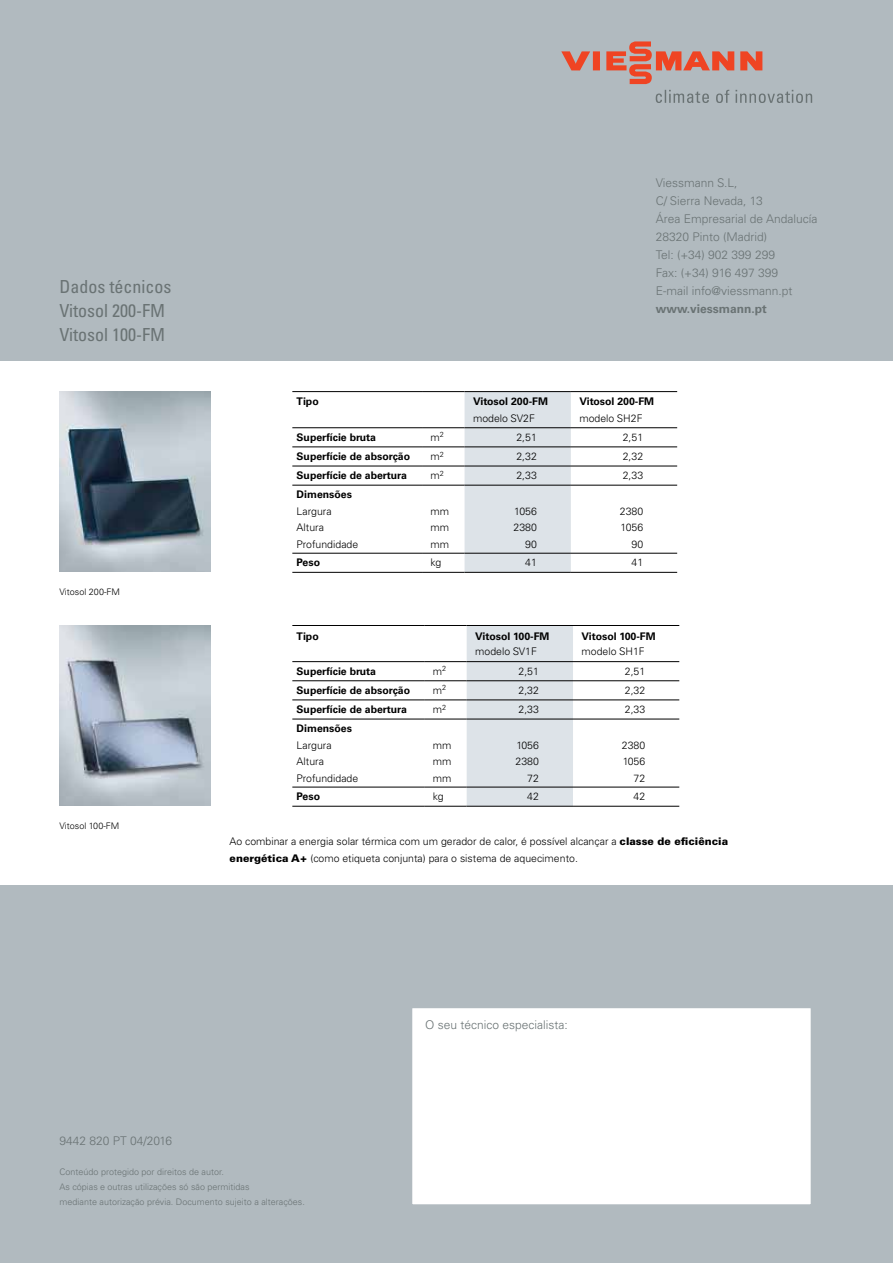
<style>
.page{position:relative;width:893px;height:1263px;background:#b1babf}
.page>*{position:absolute;margin:0;border:0;box-sizing:border-box;transform-origin:0 0}
.t1{font:condensed 18px/24px "Univers LTCYR 57";color:#6a7374}
.t2{font:300 12px/18px "Univers LTCYR 45";color:#6a7374}
.t3{font:700 12px "Univers LTCYR 65";color:#6a7374}
.t4{font:300 10.5px/16.5px "Univers LTCYR 45";color:#000;text-align:right}
.t5{font:700 10.5px "Univers LTCYR 65";color:#000}
.t6{font:300 9px/15px "Univers LTCYR 45";color:#6a7374}
.t7{font:300 9px "Univers LTCYR 45";color:#000}
.s1{font-family:"Univers LTCYR 75";font-weight:900}
</style>
<div class="page">
<div style="left:0;top:361px;width:893px;height:523px;background:#fff"></div>
<div style="left:411px;top:1007px;width:401px;height:199px;background:#fff;border:2px solid #b1babf"></div>
<img style="left:60px;top:391px;width:150px;height:180px">
<svg style="left:656px;top:90px;width:156px;height:13px"></svg>
<svg style="left:561px;top:41px;width:201px;height:43px"></svg>
<img style="left:60px;top:625px;width:150px;height:180px">
<div style="left:465px;top:392px;width:106px;height:180px;background:#dde3e8"></div>
<hr style="left:292px;top:391px;width:130px;height:1px;background:#000">
<hr style="left:422px;top:391px;width:43px;height:1px;background:#000">
<hr style="left:465px;top:391px;width:106px;height:1px;background:#000">
<hr style="left:571px;top:391px;width:106px;height:1px;background:#000">
<hr style="left:292px;top:427px;width:130px;height:1px;background:#000">
<hr style="left:422px;top:427px;width:43px;height:1px;background:#000">
<hr style="left:465px;top:427px;width:106px;height:1px;background:#000">
<hr style="left:571px;top:427px;width:106px;height:1px;background:#000">
<hr style="left:292px;top:447px;width:130px;height:1px;background:#000">
<hr style="left:422px;top:447px;width:43px;height:1px;background:#000">
<hr style="left:465px;top:447px;width:106px;height:1px;background:#000">
<hr style="left:571px;top:447px;width:106px;height:1px;background:#000">
<hr style="left:292px;top:466px;width:130px;height:1px;background:#000">
<hr style="left:422px;top:466px;width:43px;height:1px;background:#000">
<hr style="left:465px;top:466px;width:106px;height:1px;background:#000">
<hr style="left:571px;top:466px;width:106px;height:1px;background:#000">
<hr style="left:292px;top:485px;width:130px;height:1px;background:#000">
<hr style="left:422px;top:485px;width:43px;height:1px;background:#000">
<hr style="left:465px;top:485px;width:106px;height:1px;background:#000">
<hr style="left:571px;top:485px;width:106px;height:1px;background:#000">
<hr style="left:292px;top:553px;width:130px;height:1px;background:#000">
<hr style="left:422px;top:553px;width:43px;height:1px;background:#000">
<hr style="left:465px;top:553px;width:106px;height:1px;background:#000">
<hr style="left:571px;top:553px;width:106px;height:1px;background:#000">
<hr style="left:292px;top:572px;width:130px;height:1px;background:#000">
<hr style="left:422px;top:572px;width:43px;height:1px;background:#000">
<hr style="left:465px;top:572px;width:106px;height:1px;background:#000">
<hr style="left:571px;top:572px;width:106px;height:1px;background:#000">
<div style="left:467px;top:626px;width:106px;height:180px;background:#dde3e8"></div>
<hr style="left:292px;top:625px;width:132px;height:1px;background:#000">
<hr style="left:424px;top:625px;width:43px;height:1px;background:#000">
<hr style="left:467px;top:625px;width:106px;height:1px;background:#000">
<hr style="left:573px;top:625px;width:106px;height:1px;background:#000">
<hr style="left:292px;top:661px;width:132px;height:1px;background:#000">
<hr style="left:424px;top:661px;width:43px;height:1px;background:#000">
<hr style="left:467px;top:661px;width:106px;height:1px;background:#000">
<hr style="left:573px;top:661px;width:106px;height:1px;background:#000">
<hr style="left:292px;top:680px;width:132px;height:1px;background:#000">
<hr style="left:424px;top:680px;width:43px;height:1px;background:#000">
<hr style="left:467px;top:680px;width:106px;height:1px;background:#000">
<hr style="left:573px;top:680px;width:106px;height:1px;background:#000">
<hr style="left:292px;top:700px;width:132px;height:1px;background:#000">
<hr style="left:424px;top:700px;width:43px;height:1px;background:#000">
<hr style="left:467px;top:700px;width:106px;height:1px;background:#000">
<hr style="left:573px;top:700px;width:106px;height:1px;background:#000">
<hr style="left:292px;top:719px;width:132px;height:1px;background:#000">
<hr style="left:424px;top:719px;width:43px;height:1px;background:#000">
<hr style="left:467px;top:719px;width:106px;height:1px;background:#000">
<hr style="left:573px;top:719px;width:106px;height:1px;background:#000">
<hr style="left:292px;top:787px;width:132px;height:1px;background:#000">
<hr style="left:424px;top:787px;width:43px;height:1px;background:#000">
<hr style="left:467px;top:787px;width:106px;height:1px;background:#000">
<hr style="left:573px;top:787px;width:106px;height:1px;background:#000">
<hr style="left:292px;top:806px;width:132px;height:1px;background:#000">
<hr style="left:424px;top:806px;width:43px;height:1px;background:#000">
<hr style="left:467px;top:806px;width:106px;height:1px;background:#000">
<hr style="left:573px;top:806px;width:106px;height:1px;background:#000">
<h1 class="t1" style="left:60px;top:274px;width:113px">Dados técnicos<br>Vitosol 200-FM<br>Vitosol 100-FM</h1>
<p class="t7" style="left:60px;top:586px;width:62px">Vitosol 200-FM</p>
<p class="t7" style="left:60px;top:820px;width:61px">Vitosol 100-FM</p>
<p class="t2" style="left:656px;top:174px;width:163px">Viessmann S.L,<br>C/ Sierra Nevada, 13<br>Área Empresarial de Andalucía<br>28320 Pinto (Madrid)<br>Tel: (+34) 902 399 299<br>Fax: (+34) 916 497 399<br>E-mail info@viessmann.pt</p>
<p class="t3" style="left:656px;top:301px;width:113px">www.viessmann.pt</p>
<p class="t5" style="left:297px;top:394px;width:24px">Tipo</p>
<p class="t5" style="left:473px;top:394px;width:76px">Vitosol 200-FM</p>
<p class="t4" style="left:473px;top:410px;width:63px">modelo SV2F</p>
<p class="t5" style="left:579px;top:394px;width:76px">Vitosol 200-FM</p>
<p class="t4" style="left:579px;top:410px;width:65px">modelo SH2F</p>
<p class="t5" style="left:297px;top:430px;width:81px">Superfície bruta</p>
<p class="t4" style="left:431px;top:429px;width:15px">m<sup>2</sup></p>
<p class="t4" style="left:516px;top:429px;width:22px">2,51</p>
<p class="t4" style="left:623px;top:429px;width:22px">2,51</p>
<p class="t5" style="left:297px;top:449px;width:115px">Superfície de absorção</p>
<p class="t4" style="left:431px;top:448px;width:15px">m<sup>2</sup></p>
<p class="t4" style="left:516px;top:448px;width:22px">2,32</p>
<p class="t4" style="left:623px;top:448px;width:22px">2,32</p>
<p class="t5" style="left:297px;top:468px;width:112px">Superfície de abertura</p>
<p class="t4" style="left:431px;top:467px;width:15px">m<sup>2</sup></p>
<p class="t4" style="left:516px;top:467px;width:22px">2,33</p>
<p class="t4" style="left:623px;top:467px;width:22px">2,33</p>
<p class="t5" style="left:297px;top:487px;width:57px">Dimensões</p>
<p class="t4" style="left:297px;top:502px;width:63px;text-align:left">Largura<br>Altura<br>Profundidade</p>
<p class="t4" style="left:431px;top:502px;width:20px;text-align:justify">mm mm mm</p>
<p class="t4" style="left:513px;top:502px;width:25px">1056<br>2380<br>90</p>
<p class="t4" style="left:620px;top:502px;width:25px">2380<br>1056<br>90</p>
<p class="t5" style="left:297px;top:555px;width:25px">Peso</p>
<p class="t4" style="left:431px;top:554px;width:12px">kg</p>
<p class="t4" style="left:525px;top:554px;width:13px">41</p>
<p class="t4" style="left:631px;top:554px;width:13px">41</p>
<p class="t5" style="left:297px;top:629px;width:24px">Tipo</p>
<p class="t5" style="left:475px;top:629px;width:76px">Vitosol 100-FM</p>
<p class="t4" style="left:475px;top:643px;width:63px">modelo SV1F</p>
<p class="t5" style="left:581px;top:629px;width:76px">Vitosol 100-FM</p>
<p class="t4" style="left:581px;top:643px;width:65px">modelo SH1F</p>
<p class="t5" style="left:297px;top:664px;width:81px">Superfície bruta</p>
<p class="t4" style="left:433px;top:663px;width:15px">m<sup>2</sup></p>
<p class="t4" style="left:519px;top:663px;width:22px">2,51</p>
<p class="t4" style="left:625px;top:663px;width:22px">2,51</p>
<p class="t5" style="left:297px;top:683px;width:115px">Superfície de absorção</p>
<p class="t4" style="left:433px;top:682px;width:15px">m<sup>2</sup></p>
<p class="t4" style="left:519px;top:682px;width:22px">2,32</p>
<p class="t4" style="left:625px;top:682px;width:22px">2,32</p>
<p class="t5" style="left:297px;top:702px;width:112px">Superfície de abertura</p>
<p class="t4" style="left:433px;top:701px;width:15px">m<sup>2</sup></p>
<p class="t4" style="left:519px;top:701px;width:22px">2,33</p>
<p class="t4" style="left:625px;top:701px;width:22px">2,33</p>
<p class="t5" style="left:297px;top:721px;width:57px">Dimensões</p>
<p class="t4" style="left:297px;top:736px;width:63px;text-align:left">Largura<br>Altura<br>Profundidade</p>
<p class="t4" style="left:433px;top:736px;width:20px;text-align:justify">mm mm mm</p>
<p class="t4" style="left:516px;top:736px;width:25px">1056<br>2380<br>72</p>
<p class="t4" style="left:622px;top:736px;width:25px">2380<br>1056<br>72</p>
<p class="t5" style="left:297px;top:789px;width:25px">Peso</p>
<p class="t4" style="left:433px;top:788px;width:12px">kg</p>
<p class="t4" style="left:527px;top:788px;width:13px">42</p>
<p class="t4" style="left:634px;top:788px;width:13px">42</p>
<p class="t4" style="left:230px;top:833px;width:500px;text-align:left">Ao combinar a energia solar térmica com um gerador de calor, é possível alcançar a <span class="s1">classe de eficiência energética A+</span> (como etiqueta conjunta) para o sistema de aquecimento.</p>
<p class="t2" style="left:425px;top:1016px;width:144px">O seu técnico especialista:</p>
<p class="t2" style="left:60px;top:1131px;width:114px">9442 820 PT 04/2016</p>
<p class="t6" style="left:60px;top:1164px;width:247px">Conteúdo protegido por direitos de autor.<br>As cópias e outras utilizações só são permitidas<br>mediante autorização prévia. Documento sujeito a alterações.</p>
</div>
